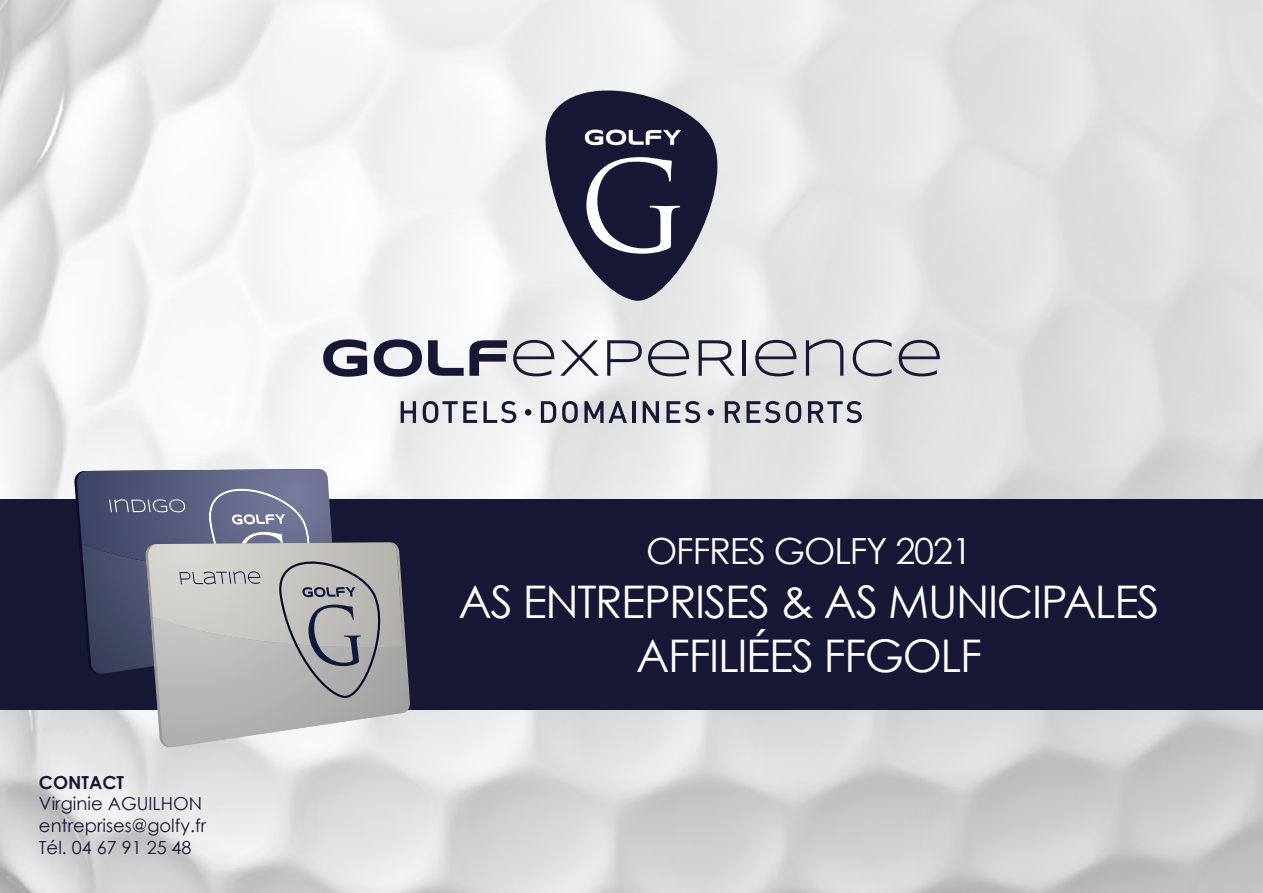
<style>
.page{position:relative;width:1263px;height:893px;background:#fff}
.page>*{position:absolute;margin:0;border:0;box-sizing:border-box;transform-origin:0 0}
.t1{font:45px/54px "Century Gothic";letter-spacing:-.03em;color:#fff;text-align:center}
.t2{font:36px "Century Gothic";letter-spacing:-.03em;color:#fff}
.t3{font:18px/21.6px "Century Gothic";color:#171836}
.t4{font:700 18px "Century Gothic";color:#171836}
</style>
<div class="page">
<img style="left:0;top:0;width:1263px;height:893px">
<div style="left:0;top:500px;width:1263px;height:210px;background:#171836"></div>
<svg style="left:82px;top:561px;width:27px;height:113px"></svg>
<img style="left:77px;top:469px;width:255px;height:92px">
<svg style="left:148px;top:606px;width:262px;height:141px"></svg>
<img style="left:393px;top:543px;width:10px;height:104px">
<svg style="left:109px;top:489px;width:284px;height:211px;background:#93949e"></svg>
<svg style="left:543px;top:59px;width:191px;height:247px;background:#8c8d9a"></svg>
<svg style="left:586px;top:157px;width:94px;height:97px"></svg>
<svg style="left:585px;top:130px;width:96px;height:15px"></svg>
<svg style="left:323px;top:339px;width:44px;height:38px"></svg>
<svg style="left:374px;top:339px;width:48px;height:38px"></svg>
<svg style="left:428px;top:340px;width:79px;height:36px"></svg>
<svg style="left:513px;top:340px;width:41px;height:36px"></svg>
<svg style="left:560px;top:340px;width:39px;height:36px"></svg>
<svg style="left:607px;top:340px;width:35px;height:36px"></svg>
<svg style="left:648px;top:340px;width:41px;height:36px"></svg>
<svg style="left:699px;top:340px;width:36px;height:36px"></svg>
<hr style="left:743px;top:340px;width:3px;height:36px;background:#171836">
<svg style="left:755px;top:340px;width:41px;height:36px"></svg>
<svg style="left:806px;top:339px;width:37px;height:37px"></svg>
<svg style="left:853px;top:340px;width:38px;height:36px"></svg>
<svg style="left:899px;top:340px;width:41px;height:36px"></svg>
<svg style="left:401px;top:401px;width:15px;height:22px"></svg>
<svg style="left:423px;top:401px;width:54px;height:22px"></svg>
<svg style="left:483px;top:401px;width:33px;height:22px"></svg>
<svg style="left:541px;top:401px;width:15px;height:22px"></svg>
<svg style="left:562px;top:401px;width:16px;height:22px"></svg>
<svg style="left:584px;top:401px;width:43px;height:22px"></svg>
<hr style="left:632px;top:401px;width:3px;height:22px;background:#171836">
<svg style="left:643px;top:401px;width:16px;height:22px"></svg>
<svg style="left:666px;top:401px;width:34px;height:22px"></svg>
<svg style="left:725px;top:401px;width:15px;height:22px"></svg>
<svg style="left:746px;top:401px;width:34px;height:22px"></svg>
<svg style="left:786px;top:401px;width:15px;height:22px"></svg>
<svg style="left:808px;top:401px;width:54px;height:22px"></svg>
<div style="left:525px;top:409px;width:6px;height:7px;background:#171836;border-radius:50%"></div>
<div style="left:708px;top:409px;width:6px;height:7px;background:#171836;border-radius:50%"></div>
<p class="t4" style="left:39px;top:771px;width:86px">CONTACT</p>
<p class="t3" style="left:39px;top:793px;width:169px">Virginie AGUILHON entreprises@golfy.fr<br>Tél. 04 67 91 25 48</p>
<h2 class="t2" style="left:646px;top:529px;width:327px">OFFRES GOLFY 2021</h2>
<h1 class="t1" style="left:459px;top:574px;width:702px">AS ENTREPRISES &amp; AS MUNICIPALES<br>AFFILIÉES FFGOLF</h1>
</div>
